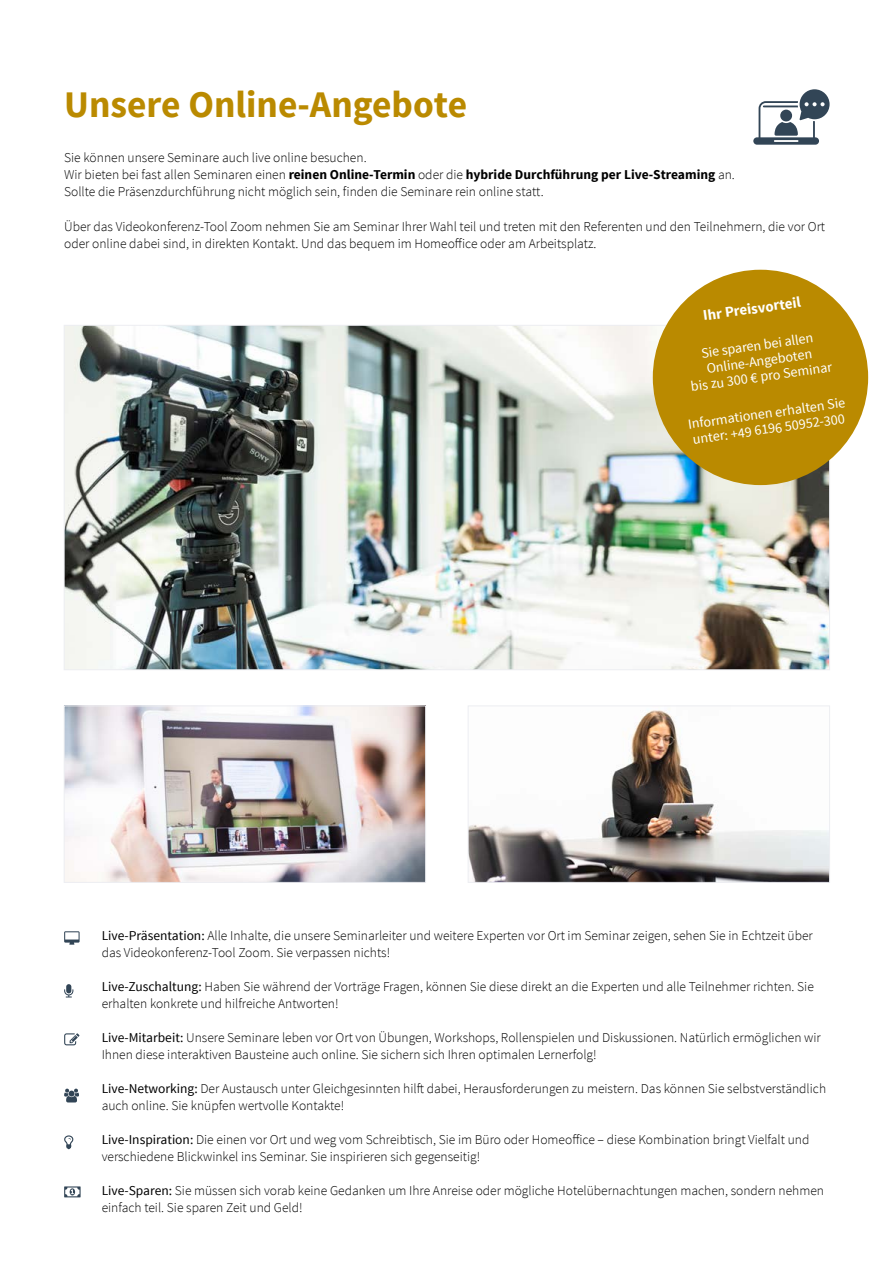
<style>
.page{position:relative;width:893px;height:1263px;background:#fff}
.page>*{position:absolute;margin:0;border:0;box-sizing:border-box;transform-origin:0 0}
.t1{font:700 37.5px "Source Sans Pro";color:#ba8a00}
.t2{font:700 14.85px "Source Sans Pro";color:#fff}
.t3{font:14.1px/15.8px "Source Sans Pro";color:#fff;text-align:center}
.t4{font:300 13.5px/17px "Source Sans Pro";color:#000}
.s1{font-weight:700}
.s2{font-weight:400}
</style>
<div class="page">
<img style="left:66px;top:327px;width:762px;height:341px">
<img style="left:66px;top:707px;width:358px;height:174px">
<div style="left:64px;top:705px;width:362px;height:178px;border:1px solid #edeef2"></div>
<img style="left:470px;top:709px;width:358px;height:172px">
<div style="left:468px;top:705px;width:362px;height:178px;border:1px solid #edeef2"></div>
<div style="left:653px;top:270px;width:215px;height:215px;background:#ba8a00;border-radius:50%"></div>
<svg style="left:64px;top:931px;width:16px;height:14px"></svg>
<svg style="left:64px;top:984px;width:9px;height:13px"></svg>
<svg style="left:64px;top:1033px;width:15px;height:12px"></svg>
<svg style="left:64px;top:1089px;width:15px;height:13px"></svg>
<svg style="left:64px;top:1135px;width:9px;height:14px"></svg>
<svg style="left:64px;top:1186px;width:17px;height:11px"></svg>
<svg style="left:753px;top:89px;width:77px;height:56px"></svg>
<h1 class="t1" style="left:64px;top:81px;width:405px">Unsere Online-Angebote</h1>
<p class="t4" style="left:64px;top:150px;width:672px">Sie können unsere Seminare auch live online besuchen.<br>Wir bieten bei fast allen Seminaren einen <span class="s1">reinen Online-Termin</span> oder die <span class="s1">hybride Durchführung per Live-Streaming</span> an.<br>Sollte die Präsenzdurchführung nicht möglich sein, finden die Seminare rein online statt.</p>
<p class="t4" style="left:64px;top:218px;width:762px">Über das Videokonferenz-Tool Zoom nehmen Sie am Seminar Ihrer Wahl teil und treten mit den Referenten und den Teilnehmern, die vor Ort oder online dabei sind, in direkten Kontakt. Und das bequem im Homeoffice oder am Arbeitsplatz.</p>
<p class="t2" style="left:702px;top:306px;width:100px;rotate:-8deg">Ihr Preisvorteil</p>
<p class="t3" style="left:685px;top:348px;width:144px;rotate:-8deg">Sie sparen bei allen<br>Online-Angeboten<br>bis zu 300 € pro Seminar</p>
<p class="t3" style="left:687px;top:417px;width:160px;text-align:left;rotate:-8deg">Informationen erhalten Sie unter: +49 6196 50952-300</p>
<p class="t4" style="left:102px;top:927px;width:713px"><span class="s2">Live-Präsentation:</span> Alle Inhalte, die unsere Seminarleiter und weitere Experten vor Ort im Seminar zeigen, sehen Sie in Echtzeit über das Videokonferenz-Tool Zoom. Sie verpassen nichts!</p>
<p class="t4" style="left:102px;top:978px;width:714px"><span class="s2">Live-Zuschaltung:</span> Haben Sie während der Vorträge Fragen, können Sie diese direkt an die Experten und alle Teilnehmer richten. Sie erhalten konkrete und hilfreiche Antworten!</p>
<p class="t4" style="left:102px;top:1029px;width:721px"><span class="s2">Live-Mitarbeit:</span> Unsere Seminare leben vor Ort von Übungen, Workshops, Rollenspielen und Diskussionen. Natürlich ermöglichen wir<br>Ihnen diese interaktiven Bausteine auch online. Sie sichern sich Ihren optimalen Lernerfolg!</p>
<p class="t4" style="left:102px;top:1080px;width:726px"><span class="s2">Live-Networking:</span> Der Austausch unter Gleichgesinnten hilft dabei, Herausforderungen zu meistern. Das können Sie selbstverständlich auch online. Sie knüpfen wertvolle Kontakte!</p>
<p class="t4" style="left:102px;top:1131px;width:709px"><span class="s2">Live-Inspiration:</span> Die einen vor Ort und weg vom Schreibtisch, Sie im Büro oder Homeoffice – diese Kombination bringt Vielfalt und verschiedene Blickwinkel ins Seminar. Sie inspirieren sich gegenseitig!</p>
<p class="t4" style="left:102px;top:1182px;width:724px"><span class="s2">Live-Sparen:</span> Sie müssen sich vorab keine Gedanken um Ihre Anreise oder mögliche Hotelübernachtungen machen, sondern nehmen einfach teil. Sie sparen Zeit und Geld!</p>
</div>
